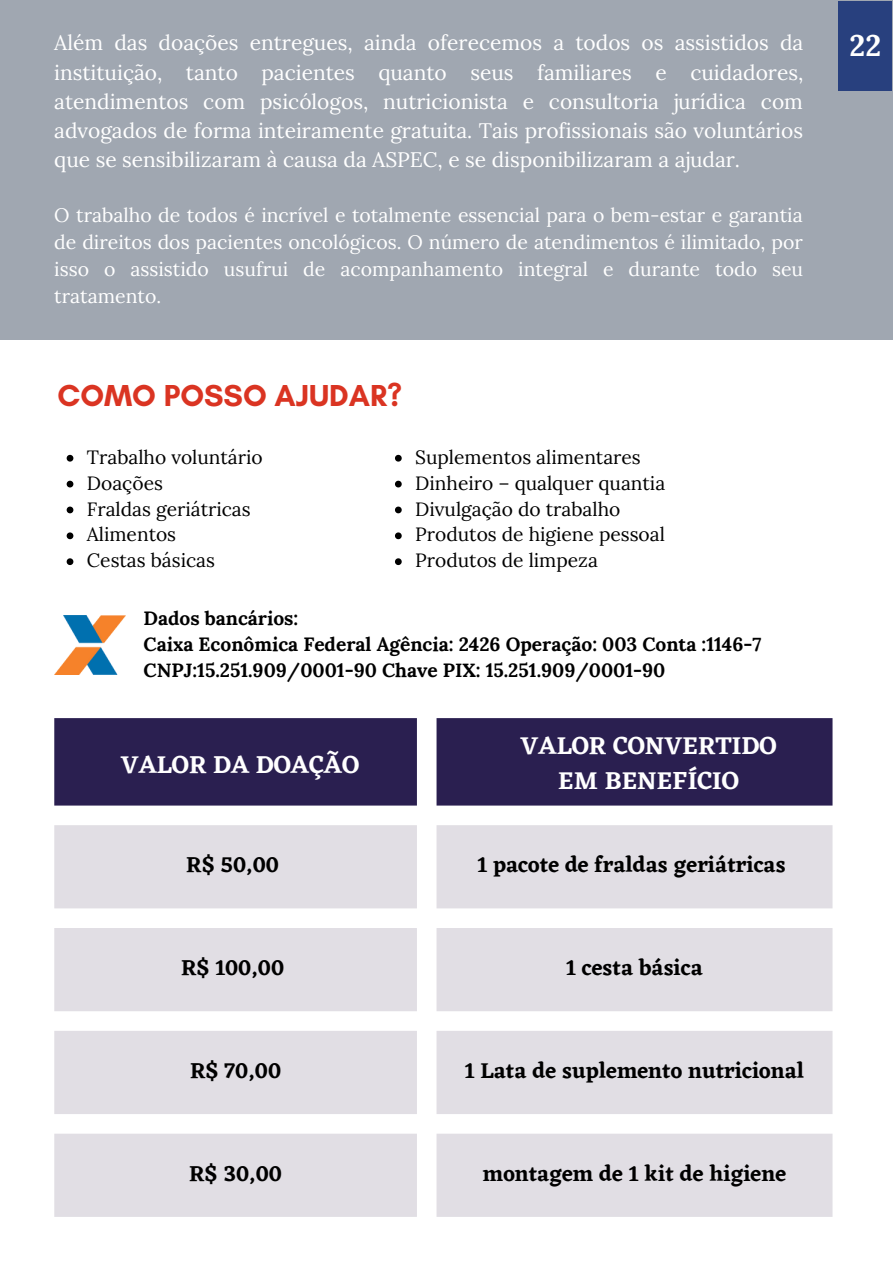
<style>
.page{position:relative;width:893px;height:1264px;background:#fff}
.page>*{position:absolute;margin:0;border:0;box-sizing:border-box;transform-origin:0 0}
.t1{font:700 30.9px "Glacial Indifference";color:#da3422}
.t2{font:700 29.7px "Lora";color:#fff}
.t3{font:600 25.35px/35.1px "Eczar";color:#fff;text-align:center}
.t4{font:600 22.35px "Eczar";color:#000}
.t5{font:21px/29.2px "Lora";color:#fff;text-align:justify}
.t6{font:19.5px/27px "Lora";color:#fff;text-align:justify}
.t7{font:19.2px/25.8px "Lora";color:#000}
.t8{font:700 19.2px/25.8px "Lora";color:#000}
</style>
<div class="page">
<div style="left:0;top:0;width:892px;height:339px;background:#a0a7b1"></div>
<div style="left:838px;top:1px;width:53px;height:90px;background:#28407e"></div>
<img style="left:54px;top:615px;width:71px;height:59px">
<svg style="left:67px;top:455px;width:6px;height:6px"></svg>
<svg style="left:67px;top:480px;width:6px;height:7px"></svg>
<svg style="left:67px;top:506px;width:6px;height:7px"></svg>
<svg style="left:67px;top:532px;width:6px;height:7px"></svg>
<svg style="left:67px;top:558px;width:6px;height:7px"></svg>
<svg style="left:395px;top:455px;width:6px;height:6px"></svg>
<svg style="left:395px;top:480px;width:6px;height:7px"></svg>
<svg style="left:395px;top:506px;width:6px;height:7px"></svg>
<svg style="left:395px;top:532px;width:6px;height:7px"></svg>
<svg style="left:395px;top:558px;width:6px;height:7px"></svg>
<div style="left:54px;top:718px;width:778px;height:87px;background:#2a1f50"></div>
<svg style="left:54px;top:825px;width:778px;height:391px;fill:#e1dee4"></svg>
<p class="t5" style="left:54px;top:28px;width:750px">Além das doações entregues, ainda oferecemos a todos os assistidos da instituição, tanto pacientes quanto seus familiares e cuidadores, atendimentos com psicólogos, nutricionista e consultoria jurídica com advogados de forma inteiramente gratuita. Tais profissionais são voluntários que se sensibilizaram à causa da ASPEC, e se disponibilizaram a ajudar.</p>
<p class="t6" style="left:54px;top:202px;width:750px">O trabalho de todos é incrível e totalmente essencial para o bem-estar e garantia de direitos dos pacientes oncológicos. O número de atendimentos é ilimitado, por isso o assistido usufrui de acompanhamento integral e durante todo seu tratamento.</p>
<h1 class="t1" style="left:57px;top:377px;width:346px">COMO POSSO AJUDAR?</h1>
<p class="t7" style="left:87px;top:444px;width:177px">Trabalho voluntário<br>Doações<br>Fraldas geriátricas<br>Alimentos<br>Cestas básicas</p>
<p class="t7" style="left:415px;top:444px;width:251px">Suplementos alimentares<br>Dinheiro – qualquer quantia<br>Divulgação do trabalho<br>Produtos de higiene pessoal<br>Produtos de limpeza</p>
<p class="t8" style="left:143px;top:605px;width:619px">Dados bancários:<br>Caixa Econômica Federal Agência: 2426 Operação: 003 Conta :1146-7<br>CNPJ:15.251.909/0001-90 Chave PIX: 15.251.909/0001-90</p>
<p class="t3" style="left:121px;top:746px;width:240px">VALOR DA DOAÇÃO</p>
<p class="t3" style="left:520px;top:728px;width:257px">VALOR CONVERTIDO<br>EM BENEFÍCIO</p>
<p class="t4" style="left:186px;top:851px;width:94px">R$ 50,00</p>
<p class="t4" style="left:477px;top:851px;width:310px">1 pacote de fraldas geriátricas</p>
<p class="t4" style="left:181px;top:954px;width:104px">R$ 100,00</p>
<p class="t4" style="left:566px;top:954px;width:138px">1 cesta básica</p>
<p class="t4" style="left:190px;top:1057px;width:93px">R$ 70,00</p>
<p class="t4" style="left:464px;top:1057px;width:341px">1 Lata de suplemento nutricional</p>
<p class="t4" style="left:189px;top:1160px;width:94px">R$ 30,00</p>
<p class="t4" style="left:483px;top:1160px;width:305px">montagem de 1 kit de higiene</p>
<h2 class="t2" style="left:849px;top:26px;width:33px">22</h2>
</div>
